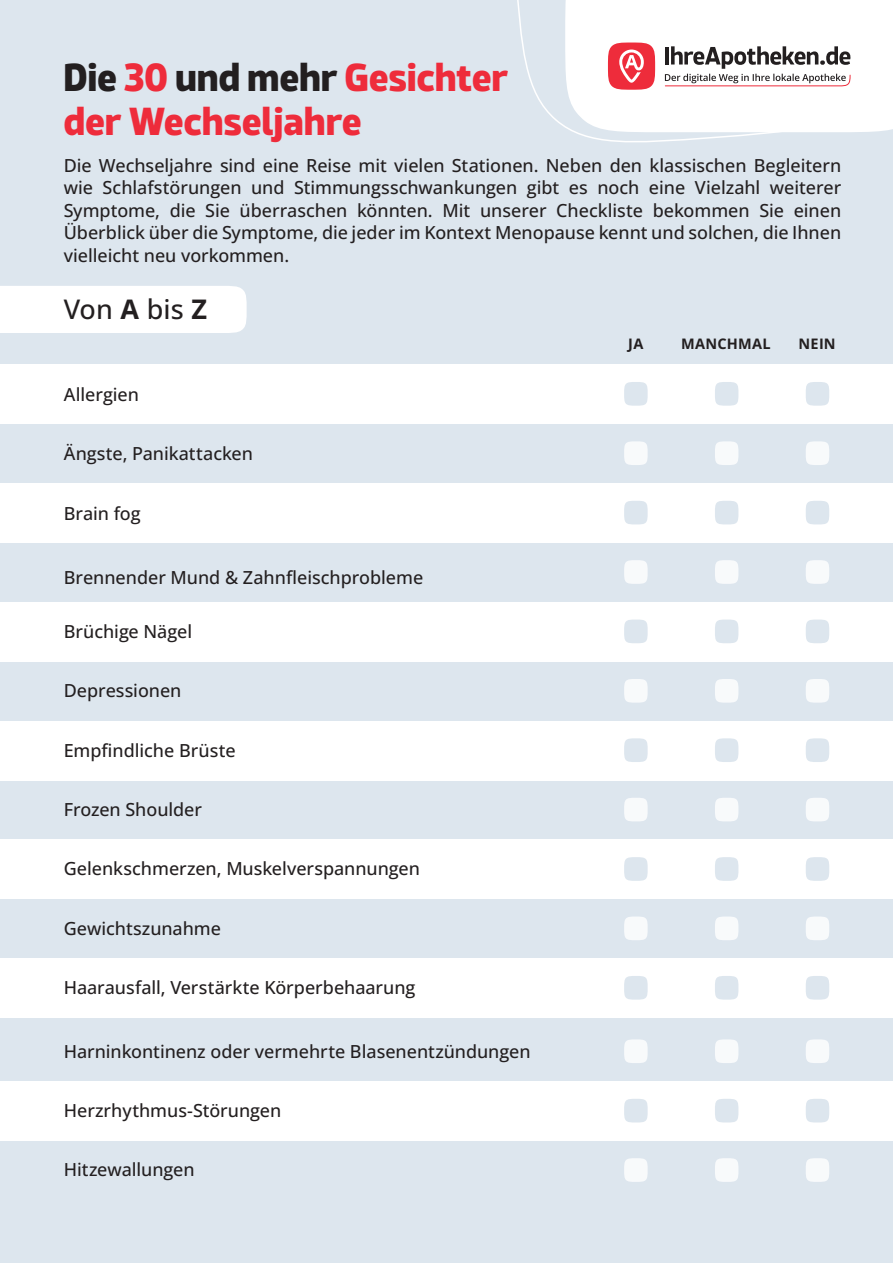
<style>
.page{position:relative;width:893px;height:1263px;background:#dde6ee}
.page>*{position:absolute;margin:0;border:0;box-sizing:border-box;transform-origin:0 0}
.t1{font:800 39px/43.5px "Nusara";letter-spacing:.01em;color:#ee2c3b}
.t2{font:500 27px "Open Sans";letter-spacing:.005em;color:#231f20}
.t3{font:500 18px/22.5px "Open Sans";letter-spacing:-.005em;color:#231f20;text-align:justify}
.t4{font:700 14.55px "Open Sans";letter-spacing:.02em;color:#231f20}
.s1{color:#231f20}
.s2{font-weight:700}
</style>
<div class="page">
<svg style="left:517px;top:0;width:264px;height:143px"></svg>
<div style="left:0;top:839px;width:893px;height:60px;background:#fff"></div>
<div style="left:0;top:602px;width:893px;height:60px;background:#fff"></div>
<div style="left:0;top:364px;width:893px;height:59px;background:#fff"></div>
<div style="left:0;top:958px;width:893px;height:59px;background:#fff"></div>
<div style="left:0;top:1081px;width:893px;height:59px;background:#fff"></div>
<div style="left:0;top:721px;width:893px;height:60px;background:#fff"></div>
<div style="left:0;top:483px;width:893px;height:59px;background:#fff"></div>
<svg style="left:624px;top:441px;width:24px;height:24px"></svg>
<svg style="left:715px;top:441px;width:23px;height:24px"></svg>
<svg style="left:806px;top:441px;width:23px;height:24px"></svg>
<svg style="left:624px;top:560px;width:24px;height:24px"></svg>
<svg style="left:715px;top:560px;width:23px;height:24px"></svg>
<svg style="left:806px;top:560px;width:23px;height:24px"></svg>
<svg style="left:624px;top:679px;width:24px;height:24px"></svg>
<svg style="left:715px;top:679px;width:23px;height:24px"></svg>
<svg style="left:806px;top:679px;width:23px;height:24px"></svg>
<svg style="left:624px;top:798px;width:24px;height:23px"></svg>
<svg style="left:715px;top:798px;width:23px;height:23px"></svg>
<svg style="left:806px;top:798px;width:23px;height:23px"></svg>
<svg style="left:624px;top:916px;width:24px;height:24px"></svg>
<svg style="left:715px;top:916px;width:23px;height:24px"></svg>
<svg style="left:806px;top:916px;width:23px;height:24px"></svg>
<svg style="left:624px;top:1039px;width:24px;height:24px"></svg>
<svg style="left:715px;top:1039px;width:23px;height:24px"></svg>
<svg style="left:806px;top:1039px;width:23px;height:24px"></svg>
<svg style="left:624px;top:1158px;width:24px;height:24px"></svg>
<svg style="left:715px;top:1158px;width:23px;height:24px"></svg>
<svg style="left:806px;top:1158px;width:23px;height:24px"></svg>
<svg style="left:624px;top:501px;width:24px;height:23px"></svg>
<svg style="left:715px;top:501px;width:23px;height:23px"></svg>
<svg style="left:806px;top:501px;width:23px;height:23px"></svg>
<svg style="left:624px;top:382px;width:24px;height:24px"></svg>
<svg style="left:715px;top:382px;width:23px;height:24px"></svg>
<svg style="left:806px;top:382px;width:23px;height:24px"></svg>
<svg style="left:624px;top:619px;width:24px;height:24px"></svg>
<svg style="left:715px;top:619px;width:23px;height:24px"></svg>
<svg style="left:806px;top:619px;width:23px;height:24px"></svg>
<svg style="left:624px;top:738px;width:24px;height:24px"></svg>
<svg style="left:715px;top:738px;width:23px;height:24px"></svg>
<svg style="left:806px;top:738px;width:23px;height:24px"></svg>
<svg style="left:624px;top:857px;width:24px;height:24px"></svg>
<svg style="left:715px;top:857px;width:23px;height:24px"></svg>
<svg style="left:806px;top:857px;width:23px;height:24px"></svg>
<svg style="left:624px;top:976px;width:24px;height:23px"></svg>
<svg style="left:715px;top:976px;width:23px;height:23px"></svg>
<svg style="left:806px;top:976px;width:23px;height:23px"></svg>
<svg style="left:624px;top:1099px;width:24px;height:23px"></svg>
<svg style="left:715px;top:1099px;width:23px;height:23px"></svg>
<svg style="left:806px;top:1099px;width:23px;height:23px"></svg>
<svg style="left:565px;top:0;width:328px;height:132px;background:#f3eaeb"></svg>
<div style="left:0;top:286px;width:247px;height:47px;background:#fff"></div>
<h1 class="t1" style="left:64px;top:56px;width:446px"><span class="s1">Die</span> 30 <span class="s1">und mehr</span> Gesichter der Wechseljahre</h1>
<p class="t3" style="left:64px;top:153px;width:779px">Die Wechseljahre sind eine Reise mit vielen Stationen. Neben den klassischen Begleitern wie Schlafstörungen und Stimmungsschwankungen gibt es noch eine Vielzahl weiterer Symptome, die Sie überraschen könnten. Mit unserer Checkliste bekommen Sie einen Überblick über die Symptome, die jeder im Kontext Menopause kennt und solchen, die Ihnen vielleicht neu vorkommen.</p>
<h2 class="t2" style="left:64px;top:291px;width:145px">Von <span class="s2">A</span> bis <span class="s2">Z</span></h2>
<p class="t3" style="left:64px;top:383px;width:77px">Allergien</p>
<p class="t3" style="left:64px;top:442px;width:191px">Ängste, Panikattacken</p>
<p class="t3" style="left:64px;top:501px;width:78px">Brain fog</p>
<p class="t3" style="left:64px;top:566px;width:361px">Brennender Mund &amp; Zahnfleischprobleme</p>
<p class="t3" style="left:64px;top:620px;width:130px">Brüchige Nägel</p>
<p class="t3" style="left:64px;top:679px;width:119px">Depressionen</p>
<p class="t3" style="left:64px;top:739px;width:173px">Empfindliche Brüste</p>
<p class="t3" style="left:64px;top:798px;width:140px">Frozen Shoulder</p>
<p class="t3" style="left:64px;top:857px;width:358px">Gelenkschmerzen, Muskelverspannungen</p>
<p class="t3" style="left:64px;top:916px;width:159px">Gewichtszunahme</p>
<p class="t3" style="left:64px;top:976px;width:353px">Haarausfall, Verstärkte Körperbehaarung</p>
<p class="t3" style="left:64px;top:1039px;width:468px">Harninkontinenz oder vermehrte Blasenentzündungen</p>
<p class="t3" style="left:64px;top:1099px;width:219px">Herzrhythmus-Störungen</p>
<p class="t3" style="left:64px;top:1158px;width:132px">Hitzewallungen</p>
<p class="t4" style="left:628px;top:333px;width:17px">JA</p>
<p class="t4" style="left:681px;top:333px;width:91px">MANCHMAL</p>
<p class="t4" style="left:799px;top:333px;width:39px">NEIN</p>
</div>
